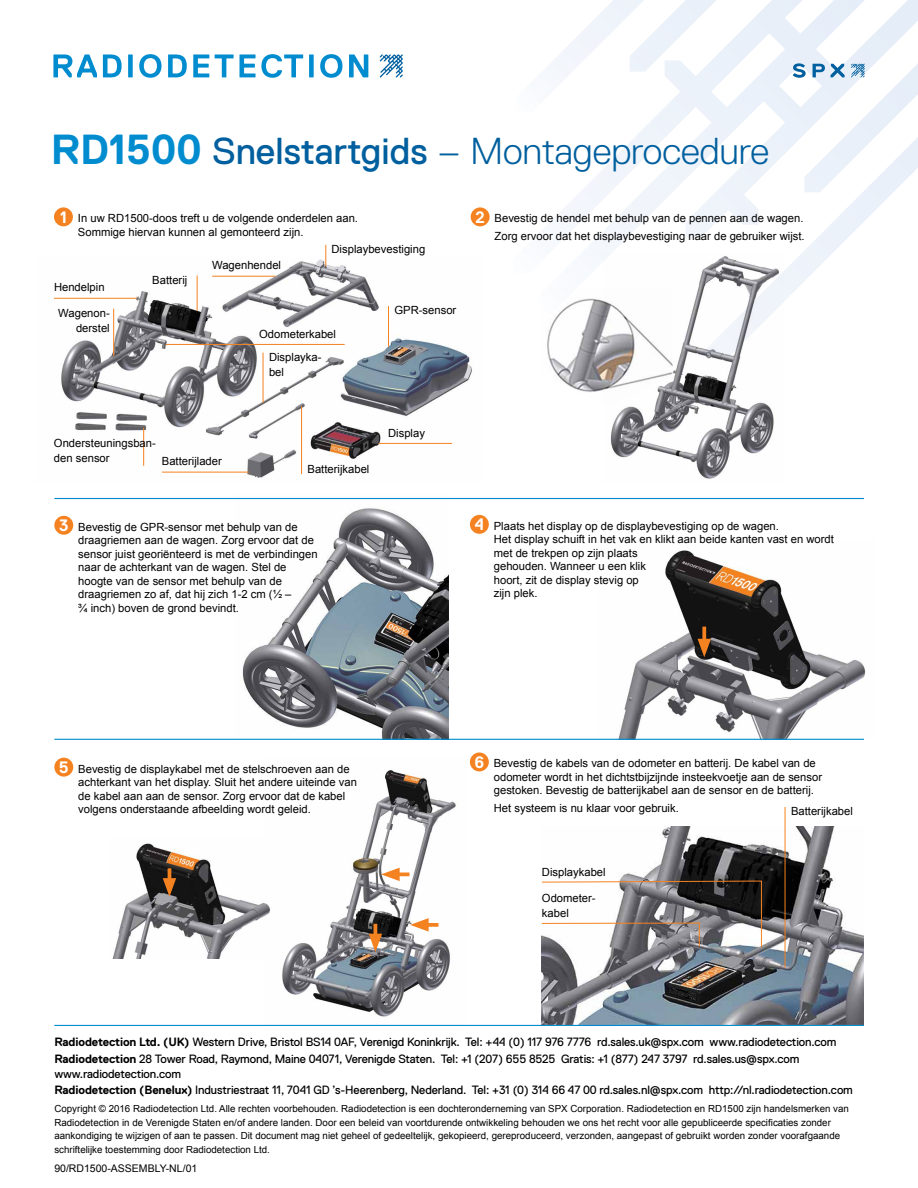
<style>
.page{position:relative;width:918px;height:1188px;background:#fff}
.page>*{position:absolute;margin:0;border:0;box-sizing:border-box;transform-origin:0 0}
.t1{font:300 37.5px "Replica Std";color:#005f9e}
.t2{font:700 16.5px "Replica Std";color:#fff}
.t3{font:12px/16.2px "Replica Std";letter-spacing:-.01em;color:#000}
.t4{font:11.25px/13.5px "Arial";color:#000}
.t5{font:10.5px "Arial";color:#000}
.t6{font:9.75px/13.5px "Arial";color:#000}
.s1{font-weight:700;font-size:42px;color:#008ccf}
.s2{font-weight:400}
.s3{font-weight:700}
</style>
<div class="page">
<img style="left:263px;top:770px;width:203px;height:255px">
<svg style="left:784px;top:225px;width:76px;height:76px"></svg>
<svg style="left:567px;top:225px;width:236px;height:49px"></svg>
<img style="left:604px;top:253px;width:180px;height:226px">
<svg style="left:380px;top:54px;width:23px;height:23px"></svg>
<svg style="left:53px;top:54px;width:44px;height:23px"></svg>
<svg style="left:103px;top:54px;width:19px;height:23px"></svg>
<svg style="left:128px;top:54px;width:5px;height:23px"></svg>
<svg style="left:139px;top:54px;width:23px;height:24px"></svg>
<svg style="left:168px;top:54px;width:19px;height:23px"></svg>
<svg style="left:193px;top:54px;width:16px;height:23px"></svg>
<svg style="left:215px;top:54px;width:88px;height:24px"></svg>
<svg style="left:309px;top:54px;width:5px;height:23px"></svg>
<svg style="left:320px;top:54px;width:22px;height:24px"></svg>
<svg style="left:349px;top:54px;width:19px;height:23px"></svg>
<svg style="left:546px;top:0;width:372px;height:225px"></svg>
<div style="left:54px;top:207px;width:19px;height:19px;background:#f58220;border-radius:50%"></div>
<div style="left:470px;top:515px;width:19px;height:19px;background:#f58220;border-radius:50%"></div>
<div style="left:54px;top:758px;width:19px;height:19px;background:#f58220;border-radius:50%"></div>
<div style="left:471px;top:207px;width:19px;height:19px;background:#f58220;border-radius:50%"></div>
<div style="left:54px;top:516px;width:19px;height:19px;background:#f58220;border-radius:50%"></div>
<img style="left:54px;top:255px;width:418px;height:223px">
<hr style="left:54px;top:298px;width:83px;height:1px;background:#f58220">
<hr style="left:166px;top:344px;width:179px;height:1px;background:#f58220">
<hr style="left:378px;top:443px;width:74px;height:1px;background:#f58220">
<hr style="left:301px;top:406px;width:1px;height:68px;background:#f58220">
<hr style="left:263px;top:353px;width:1px;height:50px;background:#f58220">
<hr style="left:388px;top:306px;width:1px;height:41px;background:#f58220">
<svg style="left:325px;top:245px;width:1px;height:21px"></svg>
<hr style="left:162px;top:472px;width:87px;height:1px;background:#f58220">
<hr style="left:212px;top:276px;width:64px;height:1px;background:#f58220">
<hr style="left:113px;top:309px;width:1px;height:47px;background:#f58220">
<hr style="left:197px;top:276px;width:1px;height:35px;background:#f58220">
<hr style="left:143px;top:428px;width:1px;height:38px;background:#f58220">
<img style="left:547px;top:289px;width:126px;height:117px">
<img style="left:235px;top:497px;width:213px;height:242px">
<img style="left:598px;top:550px;width:268px;height:189px">
<svg style="left:702px;top:627px;width:4px;height:12px"></svg>
<svg style="left:698px;top:639px;width:13px;height:18px"></svg>
<img style="left:542px;top:827px;width:322px;height:198px">
<hr style="left:785px;top:807px;width:1px;height:161px;background:#f58220">
<svg style="left:541px;top:880px;width:221px;height:68px"></svg>
<hr style="left:54px;top:498px;width:810px;height:1px;background:#008ccf">
<svg style="left:400px;top:872px;width:9px;height:4px"></svg>
<svg style="left:381px;top:868px;width:19px;height:13px"></svg>
<svg style="left:429px;top:923px;width:9px;height:4px"></svg>
<svg style="left:410px;top:918px;width:19px;height:14px"></svg>
<hr style="left:374px;top:924px;width:3px;height:17px;background:#f58220">
<svg style="left:369px;top:934px;width:13px;height:18px"></svg>
<img style="left:112px;top:839px;width:164px;height:119px">
<hr style="left:168px;top:868px;width:3px;height:17px;background:#f58220">
<svg style="left:163px;top:878px;width:13px;height:19px"></svg>
<hr style="left:54px;top:739px;width:810px;height:1px;background:#008ccf">
<hr style="left:54px;top:1025px;width:810px;height:1px;background:#008ccf">
<div style="left:470px;top:753px;width:19px;height:18px;background:#f58220;border-radius:50%"></div>
<h1 class="t1" style="left:51px;top:130px;width:720px"><span class="s1">RD1500</span> <span class="s2">Snelstartgids</span> – Montageprocedure</h1>
<h2 class="t2" style="left:60px;top:208px;width:8px">1</h2>
<p class="t4" style="left:78px;top:212px;width:282px">In uw RD1500-doos treft u de volgende onderdelen aan.<br>Sommige hiervan kunnen al gemonteerd zijn.</p>
<p class="t4" style="left:212px;top:258px;width:70px">Wagenhendel</p>
<p class="t4" style="left:332px;top:242px;width:95px">Displaybevestiging</p>
<p class="t4" style="left:54px;top:281px;width:52px">Hendelpin</p>
<p class="t4" style="left:58px;top:306px;width:53px;line-height:15px;text-align:right">Wagenon&shy;derstel</p>
<p class="t4" style="left:152px;top:273px;width:37px">Batterij</p>
<p class="t4" style="left:259px;top:327px;width:78px">Odometerkabel</p>
<p class="t4" style="left:269px;top:349px;width:54px;line-height:15px">Displayka&shy;bel</p>
<p class="t4" style="left:395px;top:304px;width:63px">GPR-sensor</p>
<h2 class="t2" style="left:475px;top:208px;width:11px">2</h2>
<p class="t4" style="left:495px;top:210px;width:312px;line-height:17.7px">Bevestig de hendel met behulp van de pennen aan de wagen.<br>Zorg ervoor dat het displaybevestiging naar de gebruiker wijst.</p>
<p class="t4" style="left:54px;top:436px;width:103px;line-height:15px">Ondersteuningsban&shy;den sensor</p>
<p class="t4" style="left:162px;top:454px;width:62px">Batterijlader</p>
<p class="t4" style="left:308px;top:462px;width:63px">Batterijkabel</p>
<p class="t4" style="left:388px;top:426px;width:38px">Display</p>
<h2 class="t2" style="left:59px;top:516px;width:11px">3</h2>
<h2 class="t2" style="left:475px;top:515px;width:11px">4</h2>
<p class="t4" style="left:78px;top:520px;width:241px">Bevestig de GPR-sensor met behulp van de draagriemen aan de wagen. Zorg ervoor dat de sensor juist georiënteerd is met de verbindingen naar de achterkant van de wagen. Stel de hoogte van de sensor met behulp van de draagriemen zo af, dat hij zich 1-2 cm (½ –<br>¾ inch) boven de grond bevindt.</p>
<p class="t4" style="left:494px;top:519px;width:342px">Plaats het display op de displaybevestiging op de wagen.<br>Het display schuift in het vak en klikt aan beide kanten vast en wordt met de trekpen op zijn plaats<br>gehouden. Wanneer u een klik<br>hoort, zit de display stevig op<br>zijn plek.</p>
<h2 class="t2" style="left:59px;top:758px;width:11px">5</h2>
<h2 class="t2" style="left:475px;top:753px;width:11px">6</h2>
<p class="t4" style="left:78px;top:762px;width:280px">Bevestig de displaykabel met de stelschroeven aan de achterkant van het display. Sluit het andere uiteinde van de kabel aan aan de sensor. Zorg ervoor dat de kabel volgens onderstaande afbeelding wordt geleid.</p>
<p class="t4" style="left:494px;top:757px;width:330px">Bevestig de kabels van de odometer en batterij. De kabel van de odometer wordt in het dichtstbijzijnde insteekvoetje aan de sensor gestoken. Bevestig de batterijkabel aan de sensor en de batterij.</p>
<p class="t4" style="left:494px;top:802px;width:187px">Het systeem is nu klaar voor gebruik.</p>
<p class="t4" style="left:791px;top:805px;width:63px">Batterijkabel</p>
<p class="t4" style="left:542px;top:865px;width:65px">Displaykabel</p>
<p class="t4" style="left:542px;top:890px;width:55px;line-height:15px">Odometer&shy;kabel</p>
<p class="t3" style="left:54px;top:1034px;width:784px"><span class="s3">Radiodetection Ltd. (UK)</span> Western Drive, Bristol BS14 0AF, Verenigd Koninkrijk. Tel: +44 (0) 117 976 7776 rd.sales.uk@spx.com www.radiodetection.com<br><span class="s3">Radiodetection</span> 28 Tower Road, Raymond, Maine 04071, Verenigde Staten. Tel: +1 (207) 655 8525 Gratis: +1 (877) 247 3797 rd.sales.us@spx.com</p>
<p class="t3" style="left:54px;top:1066px;width:800px">www.radiodetection.com<br><span class="s3">Radiodetection (Benelux)</span> Industriestraat 11, 7041 GD ’s-Heerenberg, Nederland. Tel: +31 (0) 314 66 47 00 rd.sales.nl@spx.com http://nl.radiodetection.com</p>
<p class="t6" style="left:54px;top:1102px;width:796px">Copyright © 2016 Radiodetection Ltd. Alle rechten voorbehouden. Radiodetection is een dochteronderneming van SPX Corporation. Radiodetection en RD1500 zijn handelsmerken van Radiodetection in de Verenigde Staten en/of andere landen. Door een beleid van voortdurende ontwikkeling behouden we ons het recht voor alle gepubliceerde specificaties zonder aankondiging te wijzigen of aan te passen. Dit document mag niet geheel of gedeeltelijk, gekopieerd, gereproduceerd, verzonden, aangepast of gebruikt worden zonder voorafgaande schriftelijke toestemming door Radiodetection Ltd.</p>
<p class="t5" style="left:54px;top:1161px;width:144px">90/RD1500-ASSEMBLY-NL/01</p>
</div>
